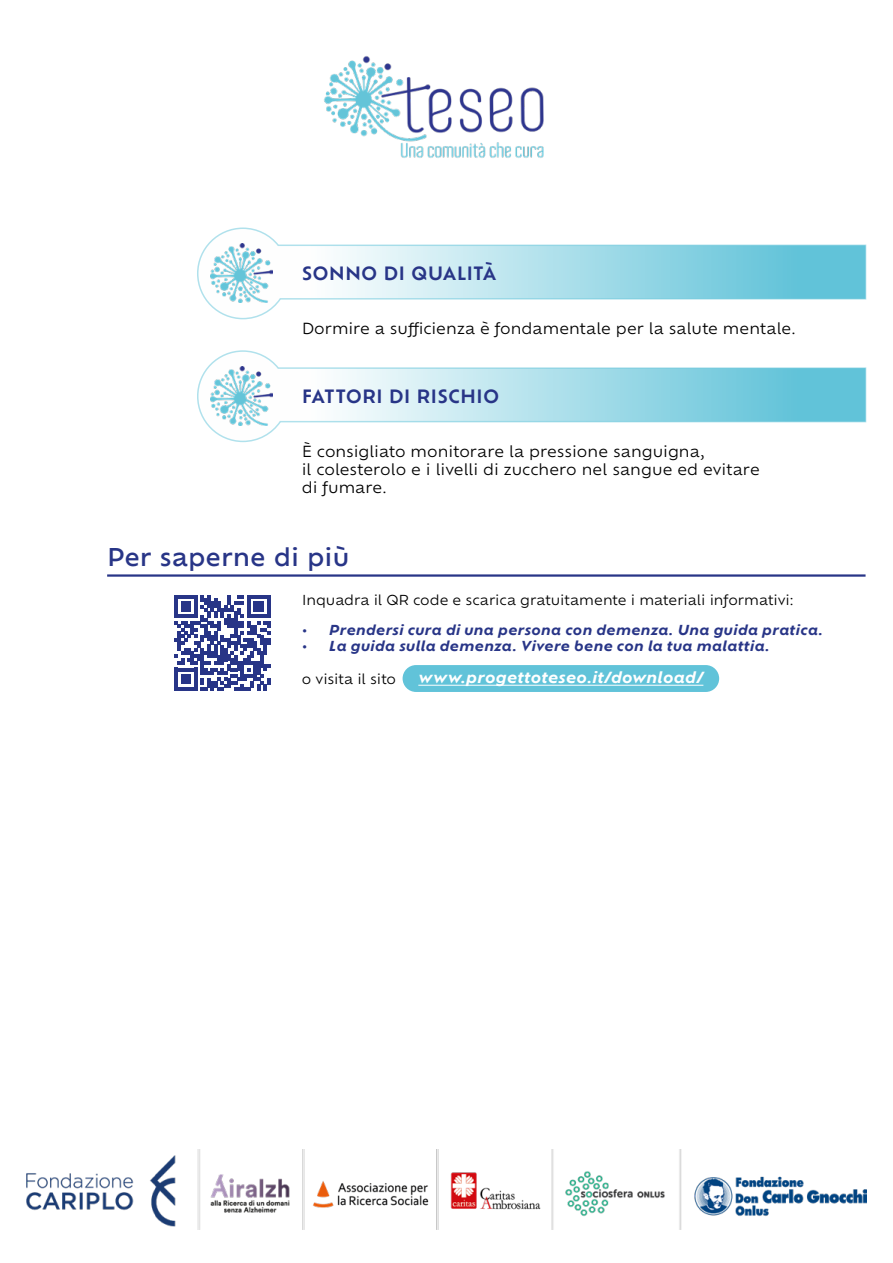
<style>
.page{position:relative;width:893px;height:1263px;background:#fff}
.page>*{position:absolute;margin:0;border:0;box-sizing:border-box;transform-origin:0 0}
.t1{font:500 24px "Ofelia Text";color:#283587}
.t2{font:600 18px "Ofelia Text";letter-spacing:.005em;color:#283587}
.t3{font:15px/18px "Ofelia Text";letter-spacing:.005em;color:#000}
.t4{font:italic 700 15px "Ofelia Text";color:#fff}
.t5{font:italic 700 13.5px "Ofelia Text";letter-spacing:.005em;color:#283587}
.t6{font:13.5px "Ofelia Text";letter-spacing:-.005em;color:#000}
</style>
<div class="page">
<img style="left:324px;top:56px;width:220px;height:102px">
<img style="left:26px;top:1149px;width:841px;height:80px">
<svg style="left:197px;top:350px;width:670px;height:93px"></svg>
<svg style="left:197px;top:227px;width:670px;height:93px"></svg>
<img style="left:211px;top:366px;width:61px;height:59px">
<img style="left:211px;top:243px;width:61px;height:59px">
<svg style="left:174px;top:595px;width:96px;height:96px"></svg>
<hr style="left:107px;top:574px;width:758px;height:3px;background:#283587">
<div style="left:403px;top:665px;width:316px;height:27px;background:#61c3d9;border-radius:13px"></div>
<hr style="left:418px;top:685px;width:285px;height:1px;background:#fff">
<p class="t2" style="left:302px;top:260px;width:196px">SONNO DI QUALITÀ</p>
<p class="t3" style="left:302px;top:318px;width:495px">Dormire a sufficienza è fondamentale per la salute mentale.</p>
<p class="t2" style="left:302px;top:382px;width:199px">FATTORI DI RISCHIO</p>
<p class="t3" style="left:302px;top:441px;width:459px">È consigliato monitorare la pressione sanguigna,<br>il colesterolo e i livelli di zucchero nel sangue ed evitare di fumare.</p>
<h1 class="t1" style="left:107px;top:538px;width:244px">Per saperne di più</h1>
<p class="t6" style="left:302px;top:590px;width:493px">Inquadra il QR code e scarica gratuitamente i materiali informativi:</p>
<p class="t5" style="left:302px;top:619px;width:523px">• Prendersi cura di una persona con demenza. Una guida pratica.</p>
<p class="t5" style="left:302px;top:636px;width:470px">• La guida sulla demenza. Vivere bene con la tua malattia.</p>
<p class="t6" style="left:302px;top:668px;width:96px">o visita il sito</p>
<p class="t4" style="left:418px;top:666px;width:287px">www.progettoteseo.it/download/</p>
</div>
